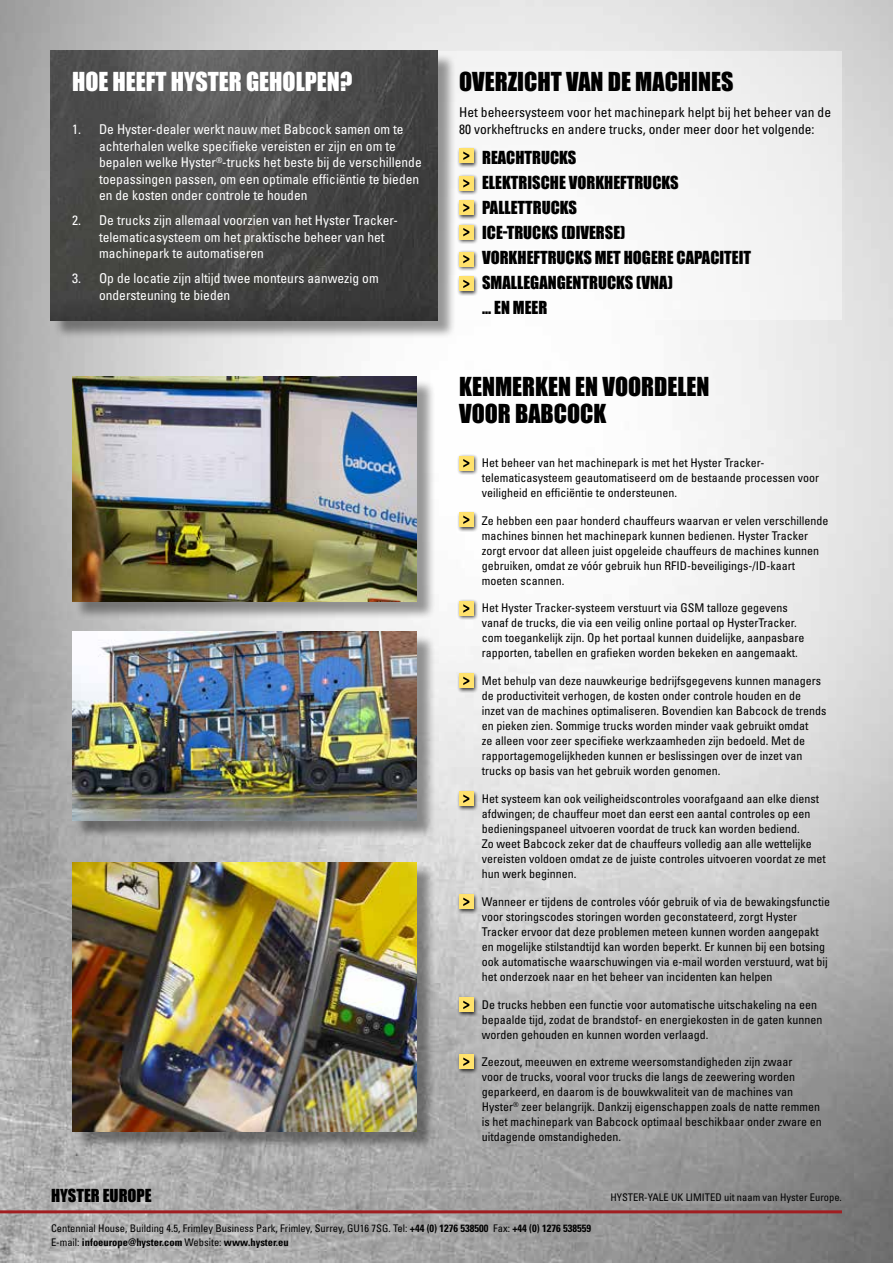
<style>
.page{position:relative;width:893px;height:1263px;background:#fff}
.page>*{position:absolute;margin:0;border:0;box-sizing:border-box;transform-origin:0 0}
.t1{font:24px/27px "Impact";color:#000}
.t2{font:24px "Impact";color:#fff}
.t3{font:16.5px/25px "Impact";color:#000}
.t4{font:condensed 13.5px/16.5px "Univers LT Std";color:#fff}
.t5{font:condensed 13.5px/16.5px "Univers LT Std";color:#000}
.t6{font:condensed 12px/15px "Univers LT Std";color:#000}
.t7{font:condensed 10.5px/13.5px "Univers LT Std";color:#000}
.s1{font-weight:700}
</style>
<div class="page">
<img style="left:0;top:0;width:893px;height:1263px">
<div style="left:277px;top:51px;width:565px;height:269px;background:#f6f6f6"></div>
<div style="left:53px;top:53px;width:404px;height:286px;background:#000;opacity:.4"></div>
<img style="left:51px;top:51px;width:387px;height:269px">
<hr style="left:0;top:1210px;width:842px;height:3px;background:#a11e21">
<div style="left:75px;top:634px;width:360px;height:205px;background:#000;opacity:.4"></div>
<img style="left:72px;top:631px;width:345px;height:190px">
<div style="left:75px;top:379px;width:360px;height:241px;background:#000;opacity:.4"></div>
<img style="left:72px;top:377px;width:345px;height:224px">
<div style="left:75px;top:864px;width:360px;height:286px;background:#000;opacity:.4"></div>
<img style="left:72px;top:862px;width:345px;height:269px">
<div style="left:457px;top:147px;width:21px;height:21px;background:#000;opacity:.75"></div>
<div style="left:459px;top:149px;width:14px;height:14px;background:#ffe26d"></div>
<svg style="left:463px;top:152px;width:6px;height:8px"></svg>
<div style="left:457px;top:454px;width:21px;height:21px;background:#000;opacity:.75"></div>
<div style="left:459px;top:456px;width:14px;height:14px;background:#ffe26d"></div>
<svg style="left:463px;top:459px;width:6px;height:8px"></svg>
<div style="left:457px;top:511px;width:21px;height:21px;background:#000;opacity:.75"></div>
<div style="left:459px;top:513px;width:14px;height:14px;background:#ffe26d"></div>
<svg style="left:463px;top:515px;width:6px;height:9px"></svg>
<div style="left:457px;top:790px;width:21px;height:21px;background:#000;opacity:.75"></div>
<div style="left:459px;top:792px;width:14px;height:14px;background:#ffe26d"></div>
<svg style="left:463px;top:794px;width:6px;height:9px"></svg>
<div style="left:457px;top:672px;width:21px;height:21px;background:#000;opacity:.75"></div>
<div style="left:459px;top:674px;width:14px;height:14px;background:#ffe26d"></div>
<svg style="left:463px;top:677px;width:6px;height:8px"></svg>
<div style="left:457px;top:893px;width:21px;height:21px;background:#000;opacity:.75"></div>
<div style="left:459px;top:895px;width:14px;height:14px;background:#ffe26d"></div>
<svg style="left:463px;top:897px;width:6px;height:9px"></svg>
<div style="left:457px;top:174px;width:21px;height:21px;background:#000;opacity:.75"></div>
<div style="left:459px;top:176px;width:14px;height:14px;background:#ffe26d"></div>
<svg style="left:463px;top:179px;width:6px;height:9px"></svg>
<div style="left:457px;top:199px;width:21px;height:21px;background:#000;opacity:.75"></div>
<div style="left:459px;top:201px;width:14px;height:14px;background:#ffe26d"></div>
<svg style="left:463px;top:204px;width:6px;height:8px"></svg>
<div style="left:457px;top:223px;width:21px;height:21px;background:#000;opacity:.75"></div>
<div style="left:459px;top:225px;width:14px;height:14px;background:#ffe26d"></div>
<svg style="left:463px;top:228px;width:6px;height:8px"></svg>
<div style="left:457px;top:250px;width:21px;height:21px;background:#000;opacity:.75"></div>
<div style="left:459px;top:252px;width:14px;height:14px;background:#ffe26d"></div>
<svg style="left:463px;top:255px;width:6px;height:8px"></svg>
<div style="left:457px;top:275px;width:21px;height:21px;background:#000;opacity:.75"></div>
<div style="left:459px;top:277px;width:14px;height:14px;background:#ffe26d"></div>
<svg style="left:463px;top:280px;width:6px;height:8px"></svg>
<div style="left:457px;top:599px;width:21px;height:22px;background:#000;opacity:.75"></div>
<div style="left:459px;top:601px;width:14px;height:15px;background:#ffe26d"></div>
<svg style="left:463px;top:604px;width:6px;height:9px"></svg>
<div style="left:457px;top:996px;width:21px;height:21px;background:#000;opacity:.75"></div>
<div style="left:459px;top:998px;width:14px;height:14px;background:#ffe26d"></div>
<svg style="left:463px;top:1001px;width:6px;height:8px"></svg>
<div style="left:457px;top:1053px;width:21px;height:21px;background:#000;opacity:.75"></div>
<div style="left:459px;top:1054px;width:14px;height:15px;background:#ffe26d"></div>
<svg style="left:463px;top:1057px;width:6px;height:9px"></svg>
<h1 class="t2" style="left:72px;top:63px;width:282px">HOE HEEFT HYSTER GEHOLPEN?</h1>
<p class="t4" style="left:99px;top:121px;width:324px;text-indent:-27px">1. De Hyster-dealer werkt nauw met Babcock samen om te achterhalen welke specifieke vereisten er zijn en om te bepalen welke Hyster<sup>®</sup>-trucks het beste bij de verschillende toepassingen passen, om een optimale efficiëntie te bieden en de kosten onder controle te houden</p>
<p class="t4" style="left:99px;top:212px;width:301px;text-indent:-27px">2. De trucks zijn allemaal voorzien van het Hyster Tracker&shy;telematicasysteem om het praktische beheer van het machinepark te automatiseren</p>
<p class="t4" style="left:99px;top:270px;width:281px;text-indent:-27px">3. Op de locatie zijn altijd twee monteurs aanwezig om ondersteuning te bieden</p>
<h1 class="t1" style="left:459px;top:68px;width:276px">OVERZICHT VAN DE MACHINES</h1>
<p class="t5" style="left:459px;top:104px;width:373px">Het beheersysteem voor het machinepark helpt bij het beheer van de<br>80 vorkheftrucks en andere trucks, onder meer door het volgende:</p>
<h2 class="t3" style="left:482px;top:145px;width:270px">REACHTRUCKS<br>ELEKTRISCHE VORKHEFTRUCKS<br>PALLETTRUCKS<br>ICE-TRUCKS (DIVERSE)<br>VORKHEFTRUCKS MET HOGERE CAPACITEIT<br>SMALLEGANGENTRUCKS (VNA)<br>... EN MEER</h2>
<h1 class="t1" style="left:459px;top:372px;width:252px">KENMERKEN EN VOORDELEN<br>VOOR BABCOCK</h1>
<p class="t6" style="left:482px;top:455px;width:339px">Het beheer van het machinepark is met het Hyster Tracker&shy;telematicasysteem geautomatiseerd om de bestaande processen voor veiligheid en efficiëntie te ondersteunen.</p>
<p class="t6" style="left:482px;top:513px;width:348px">Ze hebben een paar honderd chauffeurs waarvan er velen verschillende machines binnen het machinepark kunnen bedienen. Hyster Tracker zorgt ervoor dat alleen juist opgeleide chauffeurs de machines kunnen gebruiken, omdat ze vóór gebruik hun RFID-beveiligings-/ID-kaart moeten scannen.</p>
<p class="t6" style="left:482px;top:600px;width:324px">Het Hyster Tracker-systeem verstuurt via GSM talloze gegevens vanaf de trucks, die via een veilig online portaal op HysterTracker. com toegankelijk zijn. Op het portaal kunnen duidelijke, aanpasbare rapporten, tabellen en grafieken worden bekeken en aangemaakt.</p>
<p class="t6" style="left:482px;top:673px;width:346px">Met behulp van deze nauwkeurige bedrijfsgegevens kunnen managers de productiviteit verhogen, de kosten onder controle houden en de inzet van de machines optimaliseren. Bovendien kan Babcock de trends en pieken zien. Sommige trucks worden minder vaak gebruikt omdat<br>ze alleen voor zeer specifieke werkzaamheden zijn bedoeld. Met de rapportagemogelijkheden kunnen er beslissingen over de inzet van trucks op basis van het gebruik worden genomen.</p>
<p class="t6" style="left:482px;top:791px;width:345px">Het systeem kan ook veiligheidscontroles voorafgaand aan elke dienst afdwingen; de chauffeur moet dan eerst een aantal controles op een bedieningspaneel uitvoeren voordat de truck kan worden bediend.<br>Zo weet Babcock zeker dat de chauffeurs volledig aan alle wettelijke vereisten voldoen omdat ze de juiste controles uitvoeren voordat ze met hun werk beginnen.</p>
<p class="t6" style="left:482px;top:894px;width:350px">Wanneer er tijdens de controles vóór gebruik of via de bewakingsfunctie voor storingscodes storingen worden geconstateerd, zorgt Hyster Tracker ervoor dat deze problemen meteen kunnen worden aangepakt en mogelijke stilstandtijd kan worden beperkt. Er kunnen bij een botsing ook automatische waarschuwingen via e-mail worden verstuurd, wat bij het onderzoek naar en het beheer van incidenten kan helpen</p>
<p class="t6" style="left:482px;top:996px;width:342px">De trucks hebben een functie voor automatische uitschakeling na een bepaalde tijd, zodat de brandstof- en energiekosten in de gaten kunnen worden gehouden en kunnen worden verlaagd.</p>
<p class="t6" style="left:482px;top:1054px;width:341px">Zeezout, meeuwen en extreme weersomstandigheden zijn zwaar<br>voor de trucks, vooral voor trucks die langs de zeewering worden geparkeerd, en daarom is de bouwkwaliteit van de machines van Hyster<sup>®</sup> zeer belangrijk. Dankzij eigenschappen zoals de natte remmen is het machinepark van Babcock optimaal beschikbaar onder zware en uitdagende omstandigheden.</p>
<h2 class="t3" style="left:51px;top:1183px;width:102px">HYSTER EUROPE</h2>
<p class="t7" style="left:51px;top:1222px;width:541px">Centennial House, Building 4.5, Frimley Business Park, Frimley, Surrey, GU16 7SG. Tel: <span class="s1">+44 (0) 1276 538500</span> Fax: <span class="s1">+44 (0) 1276 538559<br></span>E-mail: <span class="s1">infoeurope@hyster.com</span> Website: <span class="s1">www.hyster.eu</span></p>
<p class="t7" style="left:610px;top:1191px;width:233px">HYSTER-YALE UK LIMITED uit naam van Hyster Europe.</p>
</div>
